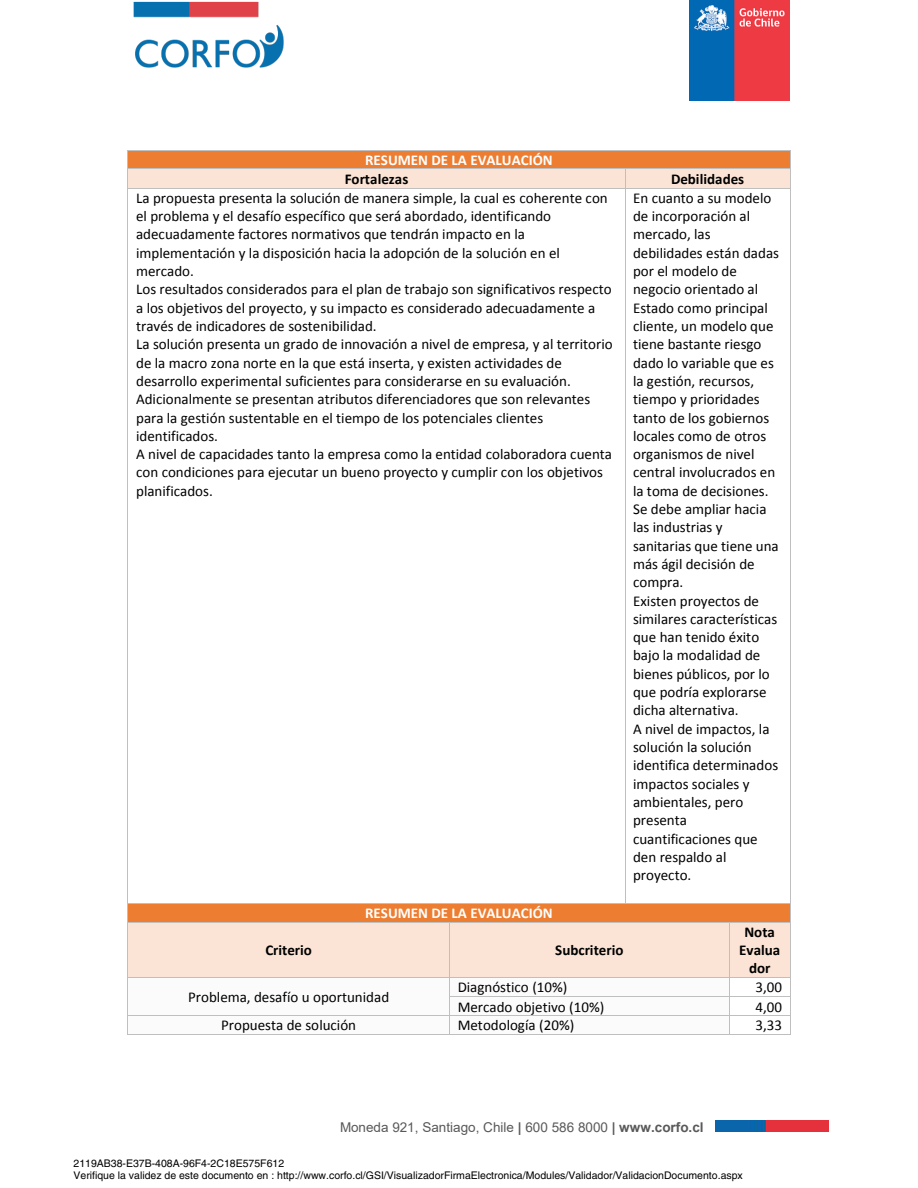
<style>
.page{position:relative;width:918px;height:1188px;background:#fff}
.page>*{position:absolute;margin:0;border:0;box-sizing:border-box;transform-origin:0 0}
.t1{font:15px/18.3px "Calibri";color:#000}
.t2{font:700 15px/18.3px "Calibri";color:#000;text-align:center}
.t3{font:700 15px "Calibri";color:#fff}
.t4{font:13.5px "Arial";color:#595959}
.t5{font:10.5px/12px "Helvetica";color:#000}
.s1{font-weight:700}
</style>
<div class="page">
<img style="left:716px;top:1120px;width:113px;height:12px">
<img style="left:689px;top:0;width:100px;height:100px">
<img style="left:133px;top:1px;width:151px;height:67px">
<div style="left:128px;top:150px;width:662px;height:19px;background:#ed7d31"></div>
<hr style="left:128px;top:150px;width:662px;height:1px;background:#bfbfbf">
<div style="left:128px;top:169px;width:497px;height:19px;background:#fbe4d5"></div>
<div style="left:625px;top:169px;width:165px;height:19px;background:#fbe4d5"></div>
<hr style="left:128px;top:169px;width:497px;height:1px;background:#bfbfbf">
<hr style="left:625px;top:169px;width:165px;height:1px;background:#bfbfbf">
<hr style="left:128px;top:188px;width:497px;height:1px;background:#bfbfbf">
<svg style="left:625px;top:170px;width:1px;height:18px"></svg>
<hr style="left:625px;top:188px;width:165px;height:1px;background:#bfbfbf">
<svg style="left:790px;top:150px;width:1px;height:38px"></svg>
<hr style="left:128px;top:188px;width:1px;height:715px;background:#bfbfbf">
<hr style="left:625px;top:188px;width:1px;height:715px;background:#bfbfbf">
<hr style="left:790px;top:188px;width:1px;height:715px;background:#bfbfbf">
<div style="left:128px;top:904px;width:662px;height:18px;background:#ed7d31"></div>
<hr style="left:128px;top:903px;width:497px;height:1px;background:#bfbfbf">
<hr style="left:625px;top:903px;width:165px;height:1px;background:#bfbfbf">
<div style="left:128px;top:922px;width:321px;height:55px;background:#fbe4d5"></div>
<div style="left:450px;top:922px;width:279px;height:55px;background:#fbe4d5"></div>
<div style="left:730px;top:922px;width:60px;height:55px;background:#fbe4d5"></div>
<hr style="left:128px;top:922px;width:321px;height:1px;background:#bfbfbf">
<hr style="left:450px;top:922px;width:279px;height:1px;background:#bfbfbf">
<hr style="left:730px;top:922px;width:60px;height:1px;background:#bfbfbf">
<svg style="left:790px;top:903px;width:1px;height:19px"></svg>
<hr style="left:128px;top:922px;width:1px;height:55px;background:#bfbfbf">
<hr style="left:449px;top:922px;width:1px;height:55px;background:#bfbfbf">
<hr style="left:729px;top:922px;width:1px;height:55px;background:#bfbfbf">
<hr style="left:790px;top:922px;width:1px;height:55px;background:#bfbfbf">
<div style="left:128px;top:978px;width:321px;height:37px;background:#fbfbfb"></div>
<div style="left:450px;top:978px;width:279px;height:19px;background:#fbfbfb"></div>
<hr style="left:128px;top:977px;width:321px;height:1px;background:#bfbfbf">
<hr style="left:450px;top:977px;width:279px;height:1px;background:#bfbfbf">
<hr style="left:730px;top:977px;width:60px;height:1px;background:#bfbfbf">
<div style="left:450px;top:997px;width:279px;height:18px;background:#fbfbfb"></div>
<hr style="left:450px;top:997px;width:279px;height:1px;background:#bfbfbf">
<hr style="left:730px;top:997px;width:60px;height:1px;background:#bfbfbf">
<div style="left:128px;top:1016px;width:321px;height:19px;background:#fbfbfb"></div>
<div style="left:450px;top:1016px;width:279px;height:19px;background:#fbfbfb"></div>
<hr style="left:128px;top:1015px;width:321px;height:1px;background:#bfbfbf">
<hr style="left:450px;top:1015px;width:279px;height:1px;background:#bfbfbf">
<hr style="left:730px;top:1015px;width:60px;height:1px;background:#bfbfbf">
<hr style="left:128px;top:1035px;width:321px;height:1px;background:#bfbfbf">
<svg style="left:449px;top:977px;width:1px;height:58px"></svg>
<hr style="left:450px;top:1035px;width:279px;height:1px;background:#bfbfbf">
<svg style="left:729px;top:977px;width:1px;height:58px"></svg>
<hr style="left:730px;top:1035px;width:60px;height:1px;background:#bfbfbf">
<svg style="left:790px;top:977px;width:1px;height:58px"></svg>
<p class="t3" style="left:365px;top:149px;width:189px">RESUMEN DE LA EVALUACIÓN</p>
<p class="t2" style="left:345px;top:169px;width:65px">Fortalezas</p>
<p class="t2" style="left:671px;top:169px;width:75px">Debilidades</p>
<p class="t1" style="left:136px;top:188px;width:478px">La propuesta presenta la solución de manera simple, la cual es coherente con el problema y el desafío específico que será abordado, identificando adecuadamente factores normativos que tendrán impacto en la implementación y la disposición hacia la adopción de la solución en el mercado.<br>Los resultados considerados para el plan de trabajo son significativos respecto a los objetivos del proyecto, y su impacto es considerado adecuadamente a través de indicadores de sostenibilidad.<br>La solución presenta un grado de innovación a nivel de empresa, y al territorio de la macro zona norte en la que está inserta, y existen actividades de desarrollo experimental suficientes para considerarse en su evaluación.<br>Adicionalmente se presentan atributos diferenciadores que son relevantes para la gestión sustentable en el tiempo de los potenciales clientes identificados.<br>A nivel de capacidades tanto la empresa como la entidad colaboradora cuenta con condiciones para ejecutar un bueno proyecto y cumplir con los objetivos planificados.</p>
<p class="t1" style="left:633px;top:188px;width:147px">En cuanto a su modelo de incorporación al mercado, las debilidades están dadas por el modelo de negocio orientado al<br>Estado como principal cliente, un modelo que tiene bastante riesgo dado lo variable que es la gestión, recursos, tiempo y prioridades tanto de los gobiernos locales como de otros organismos de nivel central involucrados en la toma de decisiones.<br>Se debe ampliar hacia las industrias y sanitarias que tiene una más ágil decisión de compra.<br>Existen proyectos de similares características que han tenido éxito bajo la modalidad de bienes públicos, por lo que podría explorarse dicha alternativa.<br>A nivel de impactos, la solución la solución identifica determinados impactos sociales y ambientales, pero presenta cuantificaciones que den respaldo al proyecto.</p>
<p class="t3" style="left:365px;top:902px;width:189px">RESUMEN DE LA EVALUACIÓN</p>
<p class="t2" style="left:265px;top:940px;width:48px">Criterio</p>
<p class="t2" style="left:555px;top:940px;width:70px">Subcriterio</p>
<p class="t2" style="left:739px;top:922px;width:42px">Nota<br>Evalua dor</p>
<p class="t1" style="left:188px;top:987px;width:202px">Problema, desafío u oportunidad</p>
<p class="t1" style="left:458px;top:978px;width:111px">Diagnóstico (10%)</p>
<p class="t1" style="left:755px;top:978px;width:28px">3,00</p>
<p class="t1" style="left:458px;top:997px;width:148px">Mercado objetivo (10%)</p>
<p class="t1" style="left:755px;top:997px;width:28px">4,00</p>
<p class="t1" style="left:221px;top:1016px;width:136px">Propuesta de solución</p>
<p class="t1" style="left:458px;top:1016px;width:118px">Metodología (20%)</p>
<p class="t1" style="left:755px;top:1016px;width:28px">3,33</p>
<p class="t4" style="left:340px;top:1118px;width:365px">Moneda 921, Santiago, Chile <span class="s1">|</span> 600 586 8000 <span class="s1">| www.corfo.cl</span></p>
<p class="t5" style="left:74px;top:1157px;width:671px">2119AB38-E37B-408A-96F4-2C18E575F612<br>Verifique la validez de este documento en : http://www.corfo.cl/GSI/VisualizadorFirmaElectronica/Modules/Validador/ValidacionDocumento.aspx</p>
</div>
